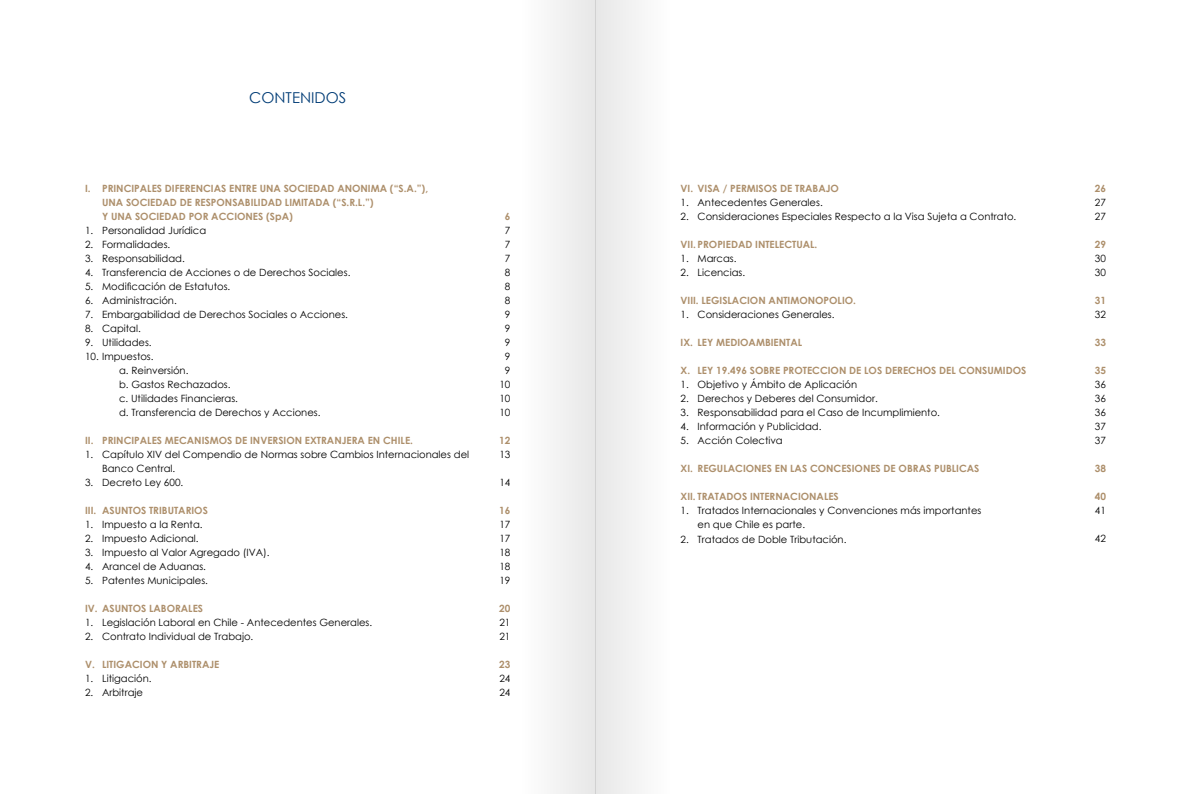
<style>
.page{position:relative;width:1191px;height:794px;background:#fff}
.page>*{position:absolute;margin:0;border:0;box-sizing:border-box;transform-origin:0 0}
.t1{font:15px "Century Gothic";color:#003c76}
.t2{font:10px/14px "Century Gothic";color:#000}
.t3{font:700 10px/14px "Century Gothic";color:#ad8f6b}
</style>
<div class="page">
<div style="left:519px;top:0;width:76px;height:794px;background:#f3f3f3"></div>
<div style="left:595px;top:0;width:77px;height:794px;background:#f3f3f3"></div>
<h1 class="t1" style="left:249px;top:87px;width:98px">CONTENIDOS</h1>
<p class="t3" style="left:102px;top:181px;width:328px;text-indent:-17px">I. PRINCIPALES DIFERENCIAS ENTRE UNA SOCIEDAD ANONIMA (“S.A.”),<br>UNA SOCIEDAD DE RESPONSABILIDAD LIMITADA (“S.R.L.”)<br>Y UNA SOCIEDAD POR ACCIONES (SpA)</p>
<p class="t2" style="left:85px;top:223px;width:123px">1. Personalidad Jurídica</p>
<p class="t2" style="left:85px;top:237px;width:87px">2. Formalidades.</p>
<p class="t2" style="left:85px;top:251px;width:101px">3. Responsabilidad.</p>
<p class="t2" style="left:85px;top:265px;width:267px">4. Transferencia de Acciones o de Derechos Sociales.</p>
<p class="t2" style="left:85px;top:279px;width:147px">5. Modificación de Estatutos.</p>
<p class="t2" style="left:85px;top:293px;width:93px">6. Administración.</p>
<p class="t2" style="left:85px;top:307px;width:264px">7. Embargabilidad de Derechos Sociales o Acciones.</p>
<p class="t2" style="left:85px;top:321px;width:57px">8. Capital.</p>
<p class="t2" style="left:85px;top:335px;width:68px">9. Utilidades.</p>
<p class="t2" style="left:119px;top:349px;width:203px;text-indent:-34px">10. Impuestos.<br>a. Reinversión.<br>b. Gastos Rechazados.<br>c. Utilidades Financieras.<br>d. Transferencia de Derechos y Acciones.</p>
<p class="t3" style="left:85px;top:433px;width:329px">II. PRINCIPALES MECANISMOS DE INVERSION EXTRANJERA EN CHILE.</p>
<p class="t2" style="left:102px;top:447px;width:368px;text-indent:-17px">1. Capítulo XIV del Compendio de Normas sobre Cambios Internacionales del<br>Banco Central.</p>
<p class="t2" style="left:85px;top:475px;width:100px">3. Decreto Ley 600.</p>
<p class="t3" style="left:85px;top:503px;width:124px">III. ASUNTOS TRIBUTARIOS</p>
<p class="t2" style="left:85px;top:517px;width:119px">1. Impuesto a la Renta.</p>
<p class="t2" style="left:85px;top:531px;width:115px">2. Impuesto Adicional.</p>
<p class="t2" style="left:85px;top:545px;width:186px">3. Impuesto al Valor Agregado (IVA).</p>
<p class="t2" style="left:85px;top:559px;width:122px">4. Arancel de Aduanas.</p>
<p class="t2" style="left:85px;top:573px;width:124px">5. Patentes Municipales.</p>
<p class="t3" style="left:85px;top:601px;width:120px">IV. ASUNTOS LABORALES</p>
<p class="t2" style="left:85px;top:615px;width:289px">1. Legislación Laboral en Chile - Antecedentes Generales.</p>
<p class="t2" style="left:85px;top:629px;width:170px">2. Contrato Individual de Trabajo.</p>
<p class="t3" style="left:85px;top:657px;width:136px">V. LITIGACION Y ARBITRAJE</p>
<p class="t2" style="left:85px;top:671px;width:68px">1. Litigación.</p>
<p class="t2" style="left:85px;top:685px;width:59px">2. Arbitraje</p>
<p class="t3" style="left:505px;top:209px;width:7px">6</p>
<p class="t2" style="left:499px;top:223px;width:13px;text-align:center">7<br>7<br>7<br>8<br>8<br>8<br>9<br>9<br>9<br>9<br>9<br>10<br>10<br>10</p>
<p class="t3" style="left:499px;top:433px;width:13px">12</p>
<p class="t2" style="left:499px;top:447px;width:13px">13</p>
<p class="t2" style="left:499px;top:475px;width:13px">14</p>
<p class="t3" style="left:499px;top:503px;width:13px">16</p>
<p class="t2" style="left:499px;top:517px;width:13px;text-align:justify">17<br>17<br>18<br>18<br>19</p>
<p class="t3" style="left:499px;top:601px;width:13px">20</p>
<p class="t2" style="left:499px;top:615px;width:13px">21<br>21</p>
<p class="t3" style="left:499px;top:657px;width:13px">23</p>
<p class="t2" style="left:499px;top:671px;width:13px">24<br>24</p>
<p class="t3" style="left:680px;top:181px;width:160px">VI. VISA / PERMISOS DE TRABAJO</p>
<p class="t2" style="left:680px;top:196px;width:144px">1. Antecedentes Generales.</p>
<p class="t2" style="left:680px;top:210px;width:337px">2. Consideraciones Especiales Respecto a la Visa Sujeta a Contrato.</p>
<p class="t3" style="left:680px;top:237px;width:138px">VII. PROPIEDAD INTELECTUAL.</p>
<p class="t2" style="left:680px;top:252px;width:57px">1. Marcas.</p>
<p class="t2" style="left:680px;top:266px;width:66px">2. Licencias.</p>
<p class="t3" style="left:680px;top:293px;width:177px">VIII. LEGISLACION ANTIMONOPOLIO.</p>
<p class="t2" style="left:680px;top:308px;width:155px">1. Consideraciones Generales.</p>
<p class="t3" style="left:680px;top:335px;width:123px">IX. LEY MEDIOAMBIENTAL</p>
<p class="t3" style="left:680px;top:363px;width:347px">X. LEY 19.496 SOBRE PROTECCION DE LOS DERECHOS DEL CONSUMIDOS</p>
<p class="t2" style="left:680px;top:378px;width:178px">1. Objetivo y Ámbito de Aplicación</p>
<p class="t2" style="left:680px;top:392px;width:199px">2. Derechos y Deberes del Consumidor.</p>
<p class="t2" style="left:680px;top:406px;width:261px">3. Responsabilidad para el Caso de Incumplimiento.</p>
<p class="t2" style="left:680px;top:420px;width:142px">4. Información y Publicidad.</p>
<p class="t2" style="left:680px;top:434px;width:104px">5. Acción Colectiva</p>
<p class="t3" style="left:680px;top:461px;width:300px">XI. REGULACIONES EN LAS CONCESIONES DE OBRAS PUBLICAS</p>
<p class="t3" style="left:680px;top:489px;width:160px">XII. TRATADOS INTERNACIONALES</p>
<p class="t2" style="left:697px;top:504px;width:285px;text-indent:-17px">1. Tratados Internacionales y Convenciones más importantes en que Chile es parte.</p>
<p class="t2" style="left:680px;top:532px;width:167px">2. Tratados de Doble Tributación.</p>
<p class="t3" style="left:1094px;top:181px;width:13px">26</p>
<p class="t2" style="left:1094px;top:195px;width:13px">27<br>27</p>
<p class="t3" style="left:1094px;top:237px;width:13px">29</p>
<p class="t2" style="left:1094px;top:251px;width:13px">30<br>30</p>
<p class="t3" style="left:1094px;top:293px;width:13px">31</p>
<p class="t2" style="left:1094px;top:307px;width:13px">32</p>
<p class="t3" style="left:1094px;top:335px;width:13px">33</p>
<p class="t3" style="left:1094px;top:363px;width:13px">35</p>
<p class="t2" style="left:1094px;top:377px;width:13px;text-align:justify">36<br>36<br>36<br>37<br>37</p>
<p class="t3" style="left:1094px;top:461px;width:13px">38</p>
<p class="t3" style="left:1094px;top:489px;width:13px">40</p>
<p class="t2" style="left:1094px;top:503px;width:13px">41</p>
<p class="t2" style="left:1094px;top:531px;width:13px">42</p>
</div>
